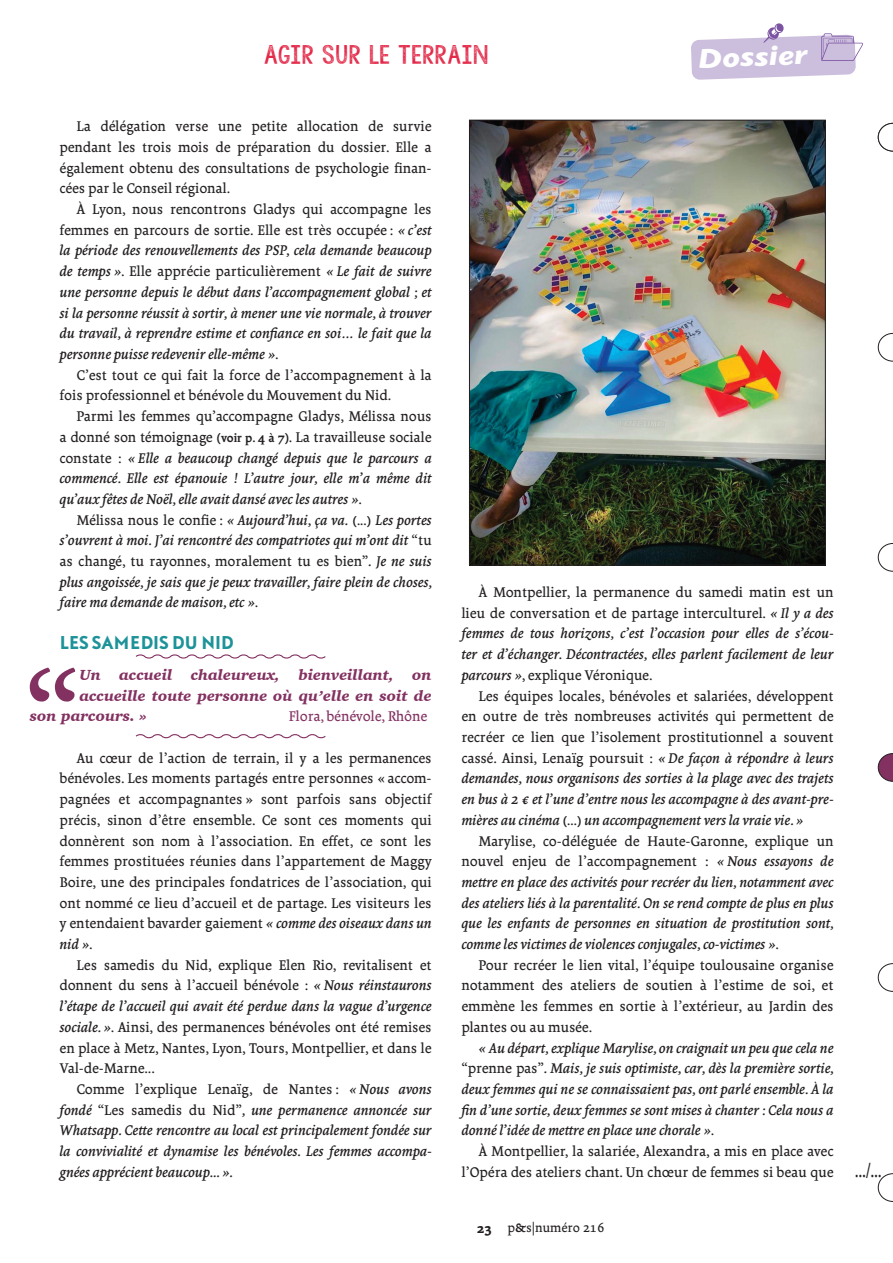
<style>
.page{position:relative;width:893px;height:1263px;background:#fff}
.page>*{position:absolute;margin:0;border:0;box-sizing:border-box;transform-origin:0 0}
.t1{font:italic 700 28.5px "Today SB";color:#fff;scale:1.2 1}
.t2{font:21.6px "Borges Gris";color:#231f20;scale:.78 1}
.t3{font:21px "KG Allof Me";color:#e32747;scale:1.2 1}
.t4{font:700 16.5px "DTL Nobel T";letter-spacing:-.02em;color:#1d9399;scale:.95 1}
.t5{font:italic 15px/20.7px "Borges Gris";color:#231f20;text-align:justify}
.t6{font:15px/20.7px "Borges Gris";color:#231f20;text-align:justify}
.t7{font:italic 900 15px "Charter";color:#833161}
.t8{font:15px "Borges Gris";color:#833161}
.t9{font:13.5px "Borges Gris";color:#231f20}
.s1{font-style:normal}
.s2{font-family:"Borges Negra";font-style:normal;font-size:12.75px}
.s3{font-style:italic}
.s4{font-family:"Borges Super Negra"}
.s5{font-family:"Borges Negra"}
</style>
<div class="page">
<svg style="left:691px;top:23px;width:172px;height:57px"></svg>
<svg style="left:878px;top:963px;width:15px;height:29px"></svg>
<svg style="left:878px;top:123px;width:15px;height:28px"></svg>
<svg style="left:878px;top:333px;width:15px;height:29px"></svg>
<svg style="left:878px;top:1173px;width:15px;height:29px"></svg>
<svg style="left:878px;top:543px;width:15px;height:29px"></svg>
<svg style="left:878px;top:753px;width:15px;height:29px"></svg>
<svg style="left:135px;top:654px;width:191px;height:5px"></svg>
<svg style="left:135px;top:734px;width:191px;height:5px"></svg>
<svg style="left:30px;top:667px;width:45px;height:34px"></svg>
<img style="left:471px;top:122px;width:353px;height:441px">
<div style="left:469px;top:120px;width:357px;height:445px;border:1px solid #231f20"></div>
<h3 class="t3" style="left:264px;top:41px;width:189px">AGIR SUR LE TERRAIN</h3>
<h1 class="t1" style="left:699px;top:43px;width:93px;rotate:-2deg">Dossier</h1>
<p class="t6" style="left:60px;top:117px;width:374px;text-indent:17px">La délégation verse une petite allocation de survie pendant les trois mois de préparation du dossier. Elle a également obtenu des consultations de psychologie finan&shy;cées par le Conseil régional.</p>
<p class="t5" style="left:60px;top:200px;width:374px;text-indent:17px"><span class="s1">À Lyon, nous rencontrons Gladys qui accompagne les femmes en parcours de sortie. Elle est très occupée :</span> « c’est la période des renouvellements des PSP, cela demande beaucoup de temps »<span class="s1">. Elle apprécie particulièrement</span> « Le fait de suivre une personne depuis le début dans l’accompagnement global ; et si la personne réussit à sortir, à mener une vie normale, à trouver du travail, à reprendre estime et confiance en soi… le fait que la personne puisse redevenir elle-même »<span class="s1">.</span></p>
<p class="t6" style="left:60px;top:366px;width:374px;text-indent:17px">C’est tout ce qui fait la force de l’accompagnement à la fois professionnel et bénévole du Mouvement du Nid.</p>
<p class="t5" style="left:60px;top:407px;width:374px;text-indent:17px"><span class="s1">Parmi les femmes qu’accompagne Gladys, Mélissa nous a donné son témoignage</span> <span class="s2">(voir p. 4 à 7)</span><span class="s1">. La travailleuse sociale constate :</span> « Elle a beaucoup changé depuis que le parcours a commencé. Elle est épanouie ! L’autre jour, elle m’a même dit qu’aux fêtes de Noël, elle avait dansé avec les autres »<span class="s1">.</span></p>
<p class="t5" style="left:60px;top:511px;width:374px;text-indent:17px"><span class="s1">Mélissa nous le confie :</span> « Aujourd’hui, ça va. <span class="s2">(...)</span> Les portes s’ouvrent à moi. J’ai rencontré des compatriotes qui m’ont dit <span class="s1">“tu as changé, tu rayonnes, moralement tu es bien”</span>. Je ne suis plus angoissée, je sais que je peux travailler, faire plein de choses, faire ma demande de maison, etc »<span class="s1">.</span></p>
<p class="t4" style="left:60px;top:631px;width:185px">LES SAMEDIS DU NID</p>
<p class="t7" style="left:79px;top:665px;width:354px">Un accueil chaleureux, bienveillant, on</p>
<p class="t7" style="left:79px;top:686px;width:354px">accueille toute personne où qu’elle en soit de</p>
<p class="t7" style="left:30px;top:707px;width:118px">son parcours. »</p>
<p class="t8" style="left:289px;top:710px;width:140px">Flora, bénévole, Rhône</p>
<p class="t6" style="left:60px;top:749px;width:374px;text-indent:17px">Au cœur de l’action de terrain, il y a les permanences bénévoles. Les moments partagés entre personnes « accom&shy;pagnées et accompagnantes » sont parfois sans objectif précis, sinon d’être ensemble. Ce sont ces moments qui donnèrent son nom à l’association. En effet, ce sont les femmes prostituées réunies dans l’appartement de Maggy Boire, une des principales fondatrices de l’association, qui ont nommé ce lieu d’accueil et de partage. Les visiteurs les y entendaient bavarder gaiement <span class="s3">« comme des oiseaux dans un nid »</span>.</p>
<p class="t6" style="left:60px;top:956px;width:374px;text-indent:17px">Les samedis du Nid, explique Elen Rio, revitalisent et donnent du sens à l’accueil bénévole : <span class="s3">« Nous réinstaurons l’étape de l’accueil qui avait été perdue dans la vague d’urgence sociale. »</span>. Ainsi, des permanences bénévoles ont été remises en place à Metz, Nantes, Lyon, Tours, Montpellier, et dans le Val-de-Marne...</p>
<p class="t5" style="left:60px;top:1080px;width:374px;text-indent:17px"><span class="s1">Comme l’explique Lenaïg, de Nantes :</span> « Nous avons fondé <span class="s1">“Les samedis du Nid”</span>, une permanence annoncée sur Whatsapp. Cette rencontre au local est principalement fondée sur la convivialité et dynamise les bénévoles. Les femmes accompa&shy;gnées apprécient beaucoup... ».</p>
<p class="t5" style="left:461px;top:583px;width:374px;text-indent:17px"><span class="s1">À Montpellier, la permanence du samedi matin est un lieu de conversation et de partage interculturel.</span> « Il y a des femmes de tous horizons, c’est l’occasion pour elles de s’écou&shy;ter et d’échanger. Décontractées, elles parlent facilement de leur parcours »<span class="s1">, explique Véronique.</span></p>
<p class="t5" style="left:461px;top:687px;width:374px;text-indent:17px"><span class="s1">Les équipes locales, bénévoles et salariées, développent en outre de très nombreuses activités qui permettent de recréer ce lien que l’isolement prostitutionnel a souvent cassé. Ainsi, Lenaïg poursuit :</span> « De façon à répondre à leurs demandes, nous organisons des sorties à la plage avec des trajets en bus à 2 € et l’une d’entre nous les accompagne à des avant-pre&shy;mières au cinéma <span class="s2">(...)</span> un accompagnement vers la vraie vie. »</p>
<p class="t5" style="left:461px;top:832px;width:374px;text-indent:17px"><span class="s1">Marylise, co-déléguée de Haute-Garonne, explique un nouvel enjeu de l’accompagnement :</span> « Nous essayons de mettre en place des activités pour recréer du lien, notamment avec des ateliers liés à la parentalité. On se rend compte de plus en plus que les enfants de personnes en situation de prostitution sont, comme les victimes de violences conjugales, co-victimes »<span class="s1">.</span></p>
<p class="t6" style="left:461px;top:956px;width:374px;text-indent:17px">Pour recréer le lien vital, l’équipe toulousaine organise notamment des ateliers de soutien à l’estime de soi, et emmène les femmes en sortie à l’extérieur, au Jardin des plantes ou au musée.</p>
<p class="t5" style="left:461px;top:1039px;width:374px;text-indent:17px">« Au départ, explique Marylise, on craignait un peu que cela ne <span class="s1">“prenne pas”</span>. Mais, je suis optimiste, car, dès la première sortie, deux femmes qui ne se connaissaient pas, ont parlé ensemble. À la fin d’une sortie, deux femmes se sont mises à chanter : Cela nous a donné l’idée de mettre en place une chorale »<span class="s1">.</span></p>
<p class="t6" style="left:461px;top:1142px;width:374px;text-align:right">À Montpellier, la salariée, Alexandra, a mis en place avec l’Opéra des ateliers chant. Un chœur de femmes si beau que</p>
<p class="t9" style="left:477px;top:1222px;width:129px"><span class="s4">23</span> p<span class="s5">&amp;</span>s|numéro 216</p>
<h2 class="t2" style="left:855px;top:1161px;width:36px">.../...</h2>
</div>
